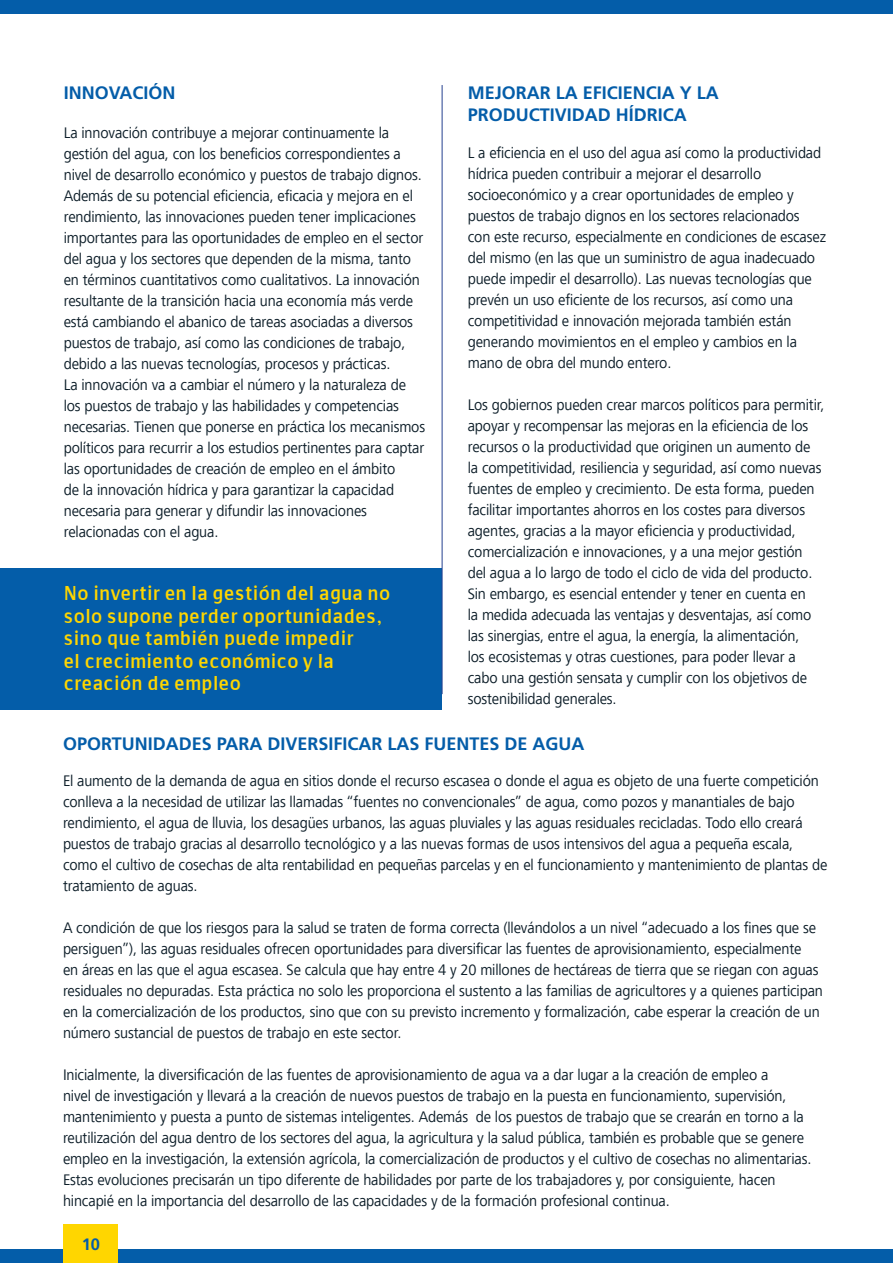
<style>
.page{position:relative;width:893px;height:1263px;background:#fff}
.page>*{position:absolute;margin:0;border:0;box-sizing:border-box;transform-origin:0 0}
.t1{font:19.5px/22.5px "Communist Sans";color:#ffd600}
.t2{font:700 18px/22.5px "Frutiger LT Std";color:#045da9}
.t3{font:700 16.5px "Frutiger LT Std";color:#045da9}
.t4{font:15.75px/21px "Frutiger Next LT";letter-spacing:-.01em;color:#0c1d28;scale:.95 1}
</style>
<div class="page">
<div style="left:0;top:568px;width:442px;height:142px;background:#045da9"></div>
<div style="left:0;top:0;width:893px;height:14px;background:#045da9"></div>
<hr style="left:442px;top:85px;width:1px;height:609px;background:#25408f">
<div style="left:0;top:1249px;width:893px;height:14px;background:#045da9"></div>
<div style="left:64px;top:1224px;width:54px;height:39px;background:#ffd600"></div>
<p class="t2" style="left:64px;top:81px;width:113px">INNOVACIÓN</p>
<p class="t4" style="left:64px;top:123px;width:382px">La innovación contribuye a mejorar continuamente la gestión del agua, con los beneficios correspondientes a nivel de desarrollo económico y puestos de trabajo dignos.<br>Además de su potencial eficiencia, eficacia y mejora en el rendimiento, las innovaciones pueden tener implicaciones importantes para las oportunidades de empleo en el sector del agua y los sectores que dependen de la misma, tanto en términos cuantitativos como cualitativos. La innovación resultante de la transición hacia una economía más verde está cambiando el abanico de tareas asociadas a diversos puestos de trabajo, así como las condiciones de trabajo, debido a las nuevas tecnologías, procesos y prácticas.<br>La innovación va a cambiar el número y la naturaleza de los puestos de trabajo y las habilidades y competencias necesarias. Tienen que ponerse en práctica los mecanismos políticos para recurrir a los estudios pertinentes para captar las oportunidades de creación de empleo en el ámbito<br>de la innovación hídrica y para garantizar la capacidad necesaria para generar y difundir las innovaciones relacionadas con el agua.</p>
<p class="t1" style="left:63px;top:584px;width:328px">No invertir en la gestión del agua no solo supone perder oportunidades, sino que también puede impedir<br>el crecimiento económico y la creación de empleo</p>
<p class="t2" style="left:468px;top:81px;width:253px">MEJORAR LA EFICIENCIA Y LA<br>PRODUCTIVIDAD HÍDRICA</p>
<p class="t4" style="left:468px;top:143px;width:379px">L a eficiencia en el uso del agua así como la productividad hídrica pueden contribuir a mejorar el desarrollo socioeconómico y a crear oportunidades de empleo y puestos de trabajo dignos en los sectores relacionados con este recurso, especialmente en condiciones de escasez del mismo (en las que un suministro de agua inadecuado puede impedir el desarrollo). Las nuevas tecnologías que prevén un uso eficiente de los recursos, así como una competitividad e innovación mejorada también están generando movimientos en el empleo y cambios en la mano de obra del mundo entero.</p>
<p class="t4" style="left:468px;top:395px;width:377px">Los gobiernos pueden crear marcos políticos para permitir, apoyar y recompensar las mejoras en la eficiencia de los recursos o la productividad que originen un aumento de la competitividad, resiliencia y seguridad, así como nuevas fuentes de empleo y crecimiento. De esta forma, pueden facilitar importantes ahorros en los costes para diversos agentes, gracias a la mayor eficiencia y productividad, comercialización e innovaciones, y a una mejor gestión del agua a lo largo de todo el ciclo de vida del producto.<br>Sin embargo, es esencial entender y tener en cuenta en<br>la medida adecuada las ventajas y desventajas, así como las sinergias, entre el agua, la energía, la alimentación,<br>los ecosistemas y otras cuestiones, para poder llevar a cabo una gestión sensata y cumplir con los objetivos de sostenibilidad generales.</p>
<p class="t2" style="left:63px;top:732px;width:523px">OPORTUNIDADES PARA DIVERSIFICAR LAS FUENTES DE AGUA</p>
<p class="t4" style="left:63px;top:771px;width:806px">El aumento de la demanda de agua en sitios donde el recurso escasea o donde el agua es objeto de una fuerte competición conlleva a la necesidad de utilizar las llamadas “fuentes no convencionales” de agua, como pozos y manantiales de bajo rendimiento, el agua de lluvia, los desagües urbanos, las aguas pluviales y las aguas residuales recicladas. Todo ello creará puestos de trabajo gracias al desarrollo tecnológico y a las nuevas formas de usos intensivos del agua a pequeña escala, como el cultivo de cosechas de alta rentabilidad en pequeñas parcelas y en el funcionamiento y mantenimiento de plantas de tratamiento de aguas.</p>
<p class="t4" style="left:63px;top:918px;width:801px">A condición de que los riesgos para la salud se traten de forma correcta (llevándolos a un nivel “adecuado a los fines que se persiguen”), las aguas residuales ofrecen oportunidades para diversificar las fuentes de aprovisionamiento, especialmente<br>en áreas en las que el agua escasea. Se calcula que hay entre 4 y 20 millones de hectáreas de tierra que se riegan con aguas residuales no depuradas. Esta práctica no solo les proporciona el sustento a las familias de agricultores y a quienes participan en la comercialización de los productos, sino que con su previsto incremento y formalización, cabe esperar la creación de un número sustancial de puestos de trabajo en este sector.</p>
<p class="t4" style="left:63px;top:1065px;width:789px">Inicialmente, la diversificación de las fuentes de aprovisionamiento de agua va a dar lugar a la creación de empleo a<br>nivel de investigación y llevará a la creación de nuevos puestos de trabajo en la puesta en funcionamiento, supervisión, mantenimiento y puesta a punto de sistemas inteligentes. Además de los puestos de trabajo que se crearán en torno a la reutilización del agua dentro de los sectores del agua, la agricultura y la salud pública, también es probable que se genere empleo en la investigación, la extensión agrícola, la comercialización de productos y el cultivo de cosechas no alimentarias.<br>Estas evoluciones precisarán un tipo diferente de habilidades por parte de los trabajadores y, por consiguiente, hacen hincapié en la importancia del desarrollo de las capacidades y de la formación profesional continua.</p>
<p class="t3" style="left:82px;top:1235px;width:20px">10</p>
</div>
